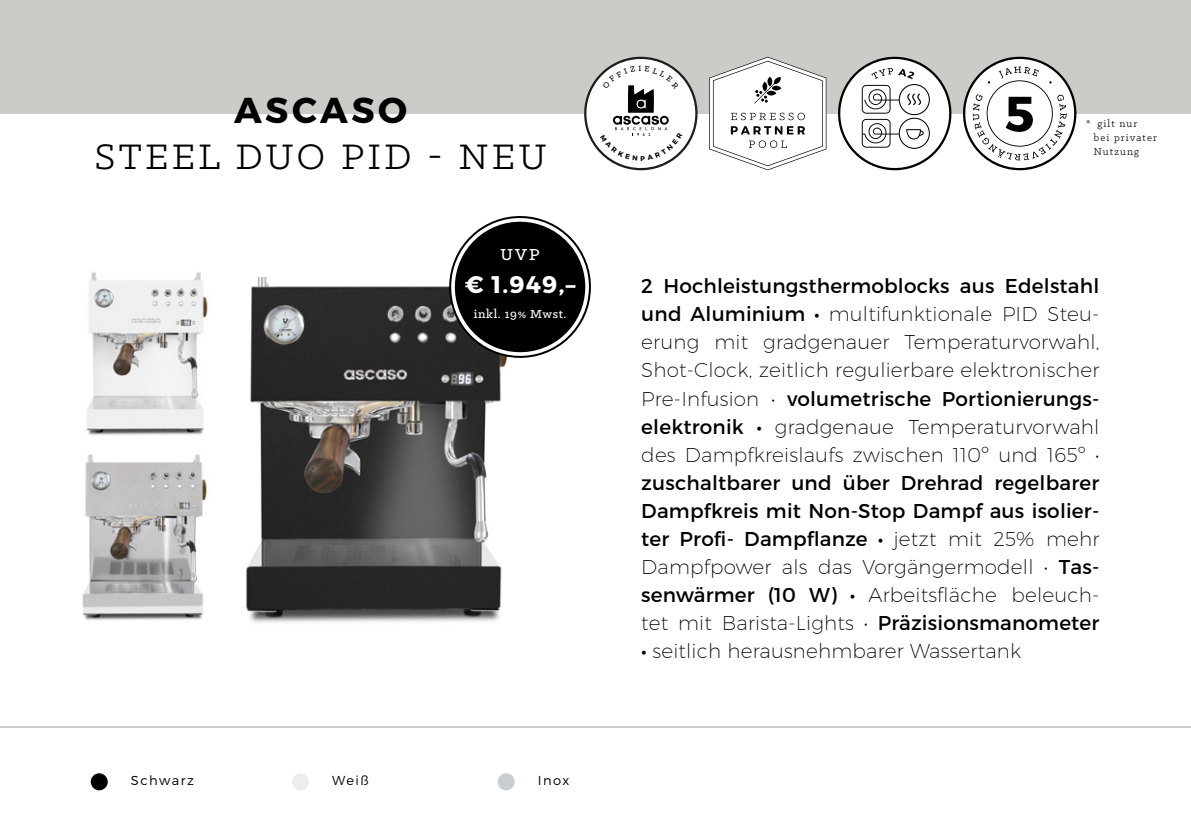
<style>
.page{position:relative;width:1191px;height:840px;background:#fff}
.page>*{position:absolute;margin:0;border:0;box-sizing:border-box;transform-origin:0 0}
.t1{font:40px "Klinic Slab";letter-spacing:.09em;color:#000}
.t2{font:700 36px "Montserrat";letter-spacing:.095em;color:#000}
.t3{font:700 24px "Montserrat";color:#fff}
.t4{font:200 20px/28px "Montserrat";letter-spacing:.01em;color:#000;text-align:justify}
.t5{font:20px/28px "Montserrat";letter-spacing:.01em;color:#000;text-align:justify}
.t6{font:500 18px "Klinic Slab";color:#fff}
.t7{font:500 13.2px "Klinic Slab";letter-spacing:.05em;color:#fff}
.t8{font:300 13px "Montserrat";letter-spacing:.12em;color:#000}
.t9{font:11px/14px "Klinic Slab";letter-spacing:.1em;color:#000}
.s1{font-weight:400}
.s2{font-weight:200}
</style>
<div class="page">
<img style="left:246px;top:277px;width:260px;height:346px">
<div style="left:0;top:0;width:1191px;height:113px;background:#cccbc7"></div>
<hr style="left:0;top:726px;width:1191px;height:1px;background:#cccbc7">
<div style="left:91px;top:772px;width:17px;height:17px;background:#000;border-radius:50%"></div>
<div style="left:292px;top:772px;width:17px;height:17px;background:#eceded;border-radius:50%"></div>
<div style="left:497px;top:772px;width:17px;height:17px;background:#c8cdd0;border-radius:50%"></div>
<svg style="left:441px;top:216px;width:150px;height:149px"></svg>
<img style="left:86px;top:272px;width:122px;height:163px">
<img style="left:82px;top:454px;width:125px;height:166px">
<svg style="left:709px;top:57px;width:117px;height:113px"></svg>
<svg style="left:963px;top:57px;width:113px;height:113px"></svg>
<svg style="left:838px;top:57px;width:113px;height:113px"></svg>
<svg style="left:584px;top:57px;width:113px;height:113px"></svg>
<h2 class="t2" style="left:234px;top:88px;width:175px">ASCASO</h2>
<h1 class="t1" style="left:95px;top:131px;width:453px">STEEL DUO PID - NEU</h1>
<p class="t6" style="left:500px;top:243px;width:41px">UVP</p>
<p class="t3" style="left:465px;top:269px;width:112px">€ 1.949,–</p>
<p class="t7" style="left:474px;top:305px;width:94px">inkl. 19% Mwst.</p>
<p class="t8" style="left:131px;top:772px;width:65px">Schwarz</p>
<p class="t8" style="left:332px;top:772px;width:38px">Weiß</p>
<p class="t8" style="left:538px;top:772px;width:33px">Inox</p>
<p class="t9" style="left:1094px;top:117px;width:65px;text-indent:-8px">* gilt nur<br>bei privater<br>Nutzung</p>
<p class="t4" style="left:641px;top:271px;width:459px"><span class="s1">2 Hochleistungsthermoblocks aus Edelstahl und Aluminium •</span> multifunktionale PID Steu&shy;erung mit gradgenauer Temperaturvorwahl, Shot-Clock, zeitlich regulierbare elektronischer Pre-Infusion • <span class="s1">volumetrische Portionierungs&shy;elektronik •</span> gradgenaue Temperaturvorwahl des Dampfkreislaufs zwischen 110º und 165º •</p>
<p class="t5" style="left:641px;top:468px;width:459px">zuschaltbarer und über Drehrad regelbarer Dampfkreis mit Non-Stop Dampf aus isolier&shy;ter Profi- Dampflanze • <span class="s2">jetzt mit 25% mehr Dampfpower als das Vorgängermodell •</span> Tas&shy;senwärmer (10 W) • <span class="s2">Arbeitsfläche beleuch&shy;tet mit Barista-Lights •</span> Präzisionsmanometer</p>
<p class="t4" style="left:641px;top:635px;width:381px"><span class="s1">•</span> seitlich herausnehmbarer Wassertank</p>
</div>
